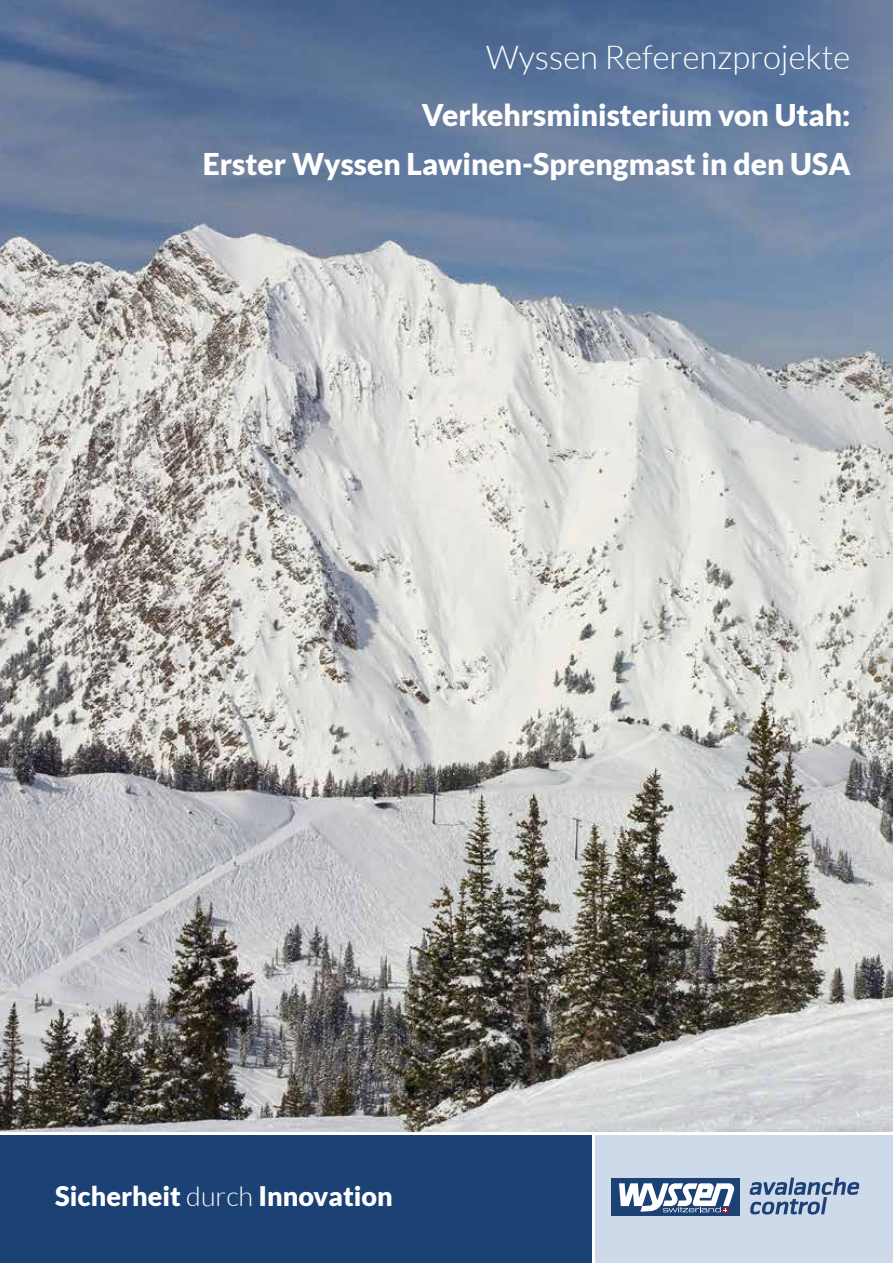
<style>
.page{position:relative;width:893px;height:1263px;background:#fff}
.page>*{position:absolute;margin:0;border:0;box-sizing:border-box;transform-origin:0 0}
.t1{font:300 33px "Lato";color:#fff}
.t2{font:900 30px/48.8px "Lato";color:#fff;text-align:right}
.t3{font:900 27px "Lato";color:#fff}
.s1{font-weight:300}
</style>
<div class="page">
<img style="left:0;top:0;width:893px;height:1131px">
<div style="left:0;top:1135px;width:591px;height:128px;background:#1b4175"></div>
<div style="left:595px;top:1135px;width:298px;height:128px;background:#cedaea"></div>
<div style="left:612px;top:1178px;width:128px;height:37px;background:#1b4175"></div>
<svg style="left:750px;top:1177px;width:109px;height:37px"></svg>
<svg style="left:619px;top:1183px;width:116px;height:29px"></svg>
<p class="t1" style="left:486px;top:40px;width:366px">Wyssen Referenzprojekte</p>
<p class="t2" style="left:203px;top:90px;width:649px">Verkehrsministerium von Utah:<br>Erster Wyssen Lawinen-Sprengmast in den USA</p>
<p class="t3" style="left:55px;top:1180px;width:339px">Sicherheit <span class="s1">durch</span> Innovation</p>
</div>
